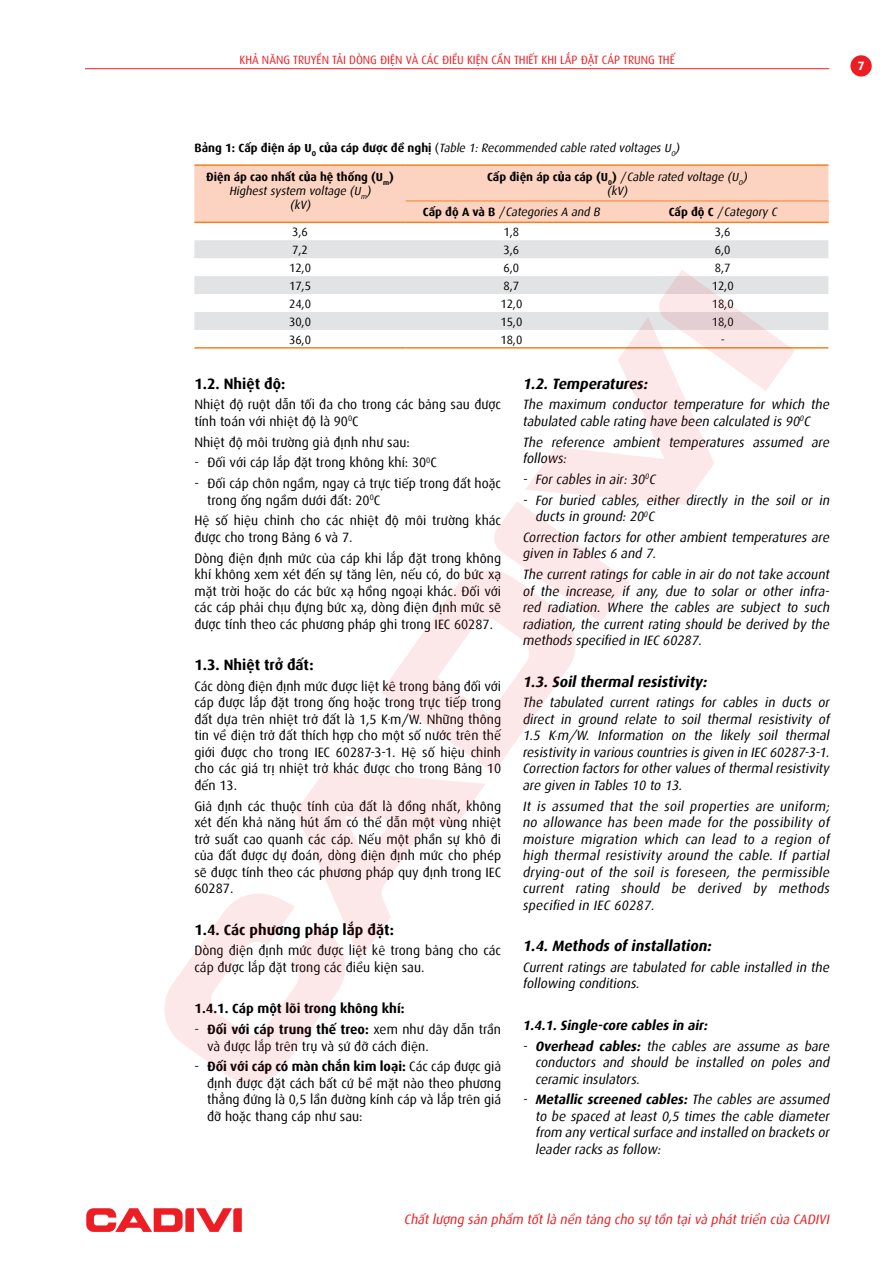
<style>
.page{position:relative;width:893px;height:1263px;background:#fff}
.page>*{position:absolute;margin:0;border:0;box-sizing:border-box;transform-origin:0 0}
.t1{font:italic 700 15px "Dax VN";color:#000}
.t2{font:700 15px "Dax VN";color:#000}
.t3{font:italic 13.5px/16.5px "Dax VN";color:#000}
.t4{font:13.5px/16.5px "Dax VN";color:#000}
.t5{font:italic 13.5px "Dax VN";color:#ed1d24}
.t6{font:700 13.5px "Dax VN";color:#000}
.t7{font:italic 700 13.5px "Dax VN";color:#000}
.t8{font:italic 12px "Dax VN";color:#000}
.t9{font:12px "Dax VN";color:#000}
.t10{font:12px "Dax VN";color:#ed1d24;scale:.95 1}
.t11{font:700 12px "Dax VN";color:#000}
.t12{font:700 12px "Dax VN";color:#fff}
.s1{font-weight:700;font-style:normal}
.s2{font-style:normal}
.s3{font-weight:700}
</style>
<div class="page">
<div style="left:850px;top:55px;width:22px;height:22px;background:#ed1d24;border-radius:50%"></div>
<hr style="left:85px;top:68px;width:744px;height:1px;background:#ed1d24">
<svg style="left:86px;top:1208px;width:156px;height:24px"></svg>
<div style="left:194px;top:166px;width:634px;height:56px;background:#fcd3c1"></div>
<div style="left:406px;top:201px;width:211px;height:21px;background:#fcd3c1"></div>
<div style="left:617px;top:201px;width:211px;height:21px;background:#fcd3c1"></div>
<hr style="left:194px;top:164px;width:212px;height:2px;background:#f58220">
<hr style="left:406px;top:164px;width:211px;height:2px;background:#f58220">
<hr style="left:617px;top:164px;width:211px;height:2px;background:#f58220">
<hr style="left:194px;top:222px;width:212px;height:1px;background:#f58220">
<hr style="left:406px;top:222px;width:211px;height:1px;background:#f58220">
<hr style="left:617px;top:222px;width:211px;height:1px;background:#f58220">
<hr style="left:406px;top:201px;width:211px;height:1px;background:#f58220">
<hr style="left:617px;top:201px;width:211px;height:1px;background:#f58220">
<svg style="left:164px;top:240px;width:664px;height:843px"></svg>
<p class="t10" style="left:239px;top:52px;width:460px">KHẢ NĂNG TRUYỀN TẢI DÒNG ĐIỆN VÀ CÁC ĐIỀU KIỆN CẦN THIẾT KHI LẮP ĐẶT CÁP TRUNG THẾ</p>
<p class="t12" style="left:858px;top:56px;width:8px">7</p>
<p class="t8" style="left:194px;top:140px;width:489px"><span class="s1">B ả n g 1 : C ấp đ i ệ n á p U</span> <sub>O</sub> <span class="s1">c ủ a c á p đ ược đ ề n g h ị</span> <span class="s2">(</span> Table 1:Recommended cable rated voltagesU<sub>O</sub>)</p>
<p class="t11" style="left:206px;top:167px;width:189px">Điện áp cao nhất của hệ thống (U<sub>m</sub>)</p>
<p class="t8" style="left:229px;top:183px;width:146px">Highestsystem voltage (U<sub>m</sub>)</p>
<p class="t8" style="left:290px;top:197px;width:25px">(kV)</p>
<p class="t8" style="left:487px;top:168px;width:264px"><span class="s1">C ấp đ i ệ n á p c ủ a c á p ( U</span> <sub>0</sub> <span class="s1">)</span> <span class="s2">/</span> Cable rated voltage (U<sub>O</sub>)</p>
<p class="t8" style="left:607px;top:183px;width:25px">(kV)</p>
<p class="t8" style="left:423px;top:204px;width:181px"><span class="s1">C ấp đ ộ A và B</span> <span class="s2">/</span> CategoriesA and B</p>
<p class="t8" style="left:669px;top:204px;width:112px"><span class="s1">C ấp đ ộ C</span> <span class="s2">/</span> Category C</p>
<p class="t9" style="left:292px;top:224px;width:17px">3,6</p>
<p class="t9" style="left:504px;top:224px;width:17px">1,8</p>
<p class="t9" style="left:715px;top:224px;width:17px">3,6</p>
<p class="t9" style="left:292px;top:242px;width:17px">7,2</p>
<p class="t9" style="left:504px;top:242px;width:17px">3,6</p>
<p class="t9" style="left:715px;top:242px;width:17px">6,0</p>
<p class="t9" style="left:289px;top:260px;width:24px">12,0</p>
<p class="t9" style="left:504px;top:260px;width:17px">6,0</p>
<p class="t9" style="left:715px;top:260px;width:17px">8,7</p>
<p class="t9" style="left:289px;top:278px;width:24px">17,5</p>
<p class="t9" style="left:504px;top:278px;width:17px">8,7</p>
<p class="t9" style="left:712px;top:278px;width:24px">12,0</p>
<p class="t9" style="left:289px;top:296px;width:24px">24,0</p>
<p class="t9" style="left:500px;top:296px;width:24px">12,0</p>
<p class="t9" style="left:712px;top:296px;width:24px">18,0</p>
<p class="t9" style="left:289px;top:314px;width:24px">30,0</p>
<p class="t9" style="left:500px;top:314px;width:24px">15,0</p>
<p class="t9" style="left:712px;top:314px;width:24px">18,0</p>
<p class="t9" style="left:289px;top:331px;width:24px">36,0</p>
<p class="t9" style="left:500px;top:331px;width:24px">18,0</p>
<p class="t9" style="left:721px;top:331px;width:6px">-</p>
<p class="t2" style="left:194px;top:372px;width:92px">1.2. Nhiệt độ:</p>
<p class="t4" style="left:194px;top:396px;width:308px">Nhiệt độ ruột dẫn tối đa cho trong các bảng sau được tính toán với nhiệt độ là 90<sup>0</sup>C</p>
<p class="t4" style="left:194px;top:433px;width:217px">Nhiệt độ môi trường giả định như sau:</p>
<p class="t4" style="left:194px;top:454px;width:244px">- Đối với cáp lắp đặt trong không khí: 30<sup>0</sup>C</p>
<p class="t4" style="left:207px;top:474px;width:295px;text-indent:-13px">- Đối cáp chôn ngầm, ngay cả trực tiếp trong đất hoặc trong ống ngầm dưới đất: 20<sup>0</sup>C</p>
<p class="t4" style="left:194px;top:512px;width:308px">Hệ số hiệu chỉnh cho các nhiệt độ môi trường khác được cho trong Bảng 6 và 7.</p>
<p class="t4" style="left:194px;top:549px;width:308px;text-align:justify">Dòng điện định mức của cáp khi lắp đặt trong không khí không xem xét đến sự tăng lên, nếu có, do bức xạ mặt trời hoặc do các bức xạ hồng ngoại khác. Đối với các cáp phải chịu đựng bức xạ, dòng điện định mức sẽ được tính theo các phương pháp ghi trong IEC 60287.</p>
<p class="t2" style="left:194px;top:653px;width:121px">1.3. Nhiệt trở đất:</p>
<p class="t4" style="left:194px;top:677px;width:308px;text-align:justify">Các dòng điện định mức được liệt kê trong bảng đối với cáp được lắp đặt trong ống hoặc trong trực tiếp trong đất dựa trên nhiệt trở đất là 1,5 K<sup>.</sup>m/W. Những thông tin về điện trở đất thích hợp cho một số nước trên thế giới được cho trong IEC 60287-3-1. Hệ số hiệu chỉnh cho các giá trị nhiệt trở khác được cho trong Bảng 10 đến 13.</p>
<p class="t4" style="left:194px;top:797px;width:308px;text-align:justify">Giả định các thuộc tính của đất là đồng nhất, không xét đến khả năng hút ẩm có thể dẫn một vùng nhiệt trở suất cao quanh các cáp. Nếu một phần sự khô đi của đất được dự đoán, dòng điện định mức cho phép sẽ được tính theo các phương pháp quy định trong IEC 60287.</p>
<p class="t2" style="left:194px;top:918px;width:201px">1.4. Các phương pháp lắp đặt:</p>
<p class="t4" style="left:194px;top:942px;width:308px">Dòng điện định mức được liệt kê trong bảng cho các cáp được lắp đặt trong các điều kiện sau.</p>
<p class="t6" style="left:194px;top:998px;width:212px">1.4.1. Cáp một lõi trong không khí:</p>
<p class="t4" style="left:207px;top:1021px;width:295px;text-indent:-13px">- <span class="s3">Đối với cáp trung thế treo:</span> xem như dây dẫn trần và được lắp trên trụ và sứ đỡ cách điện.</p>
<p class="t4" style="left:207px;top:1058px;width:295px;text-align:justify;text-indent:-13px">- <span class="s3">Đối với cáp có màn chắn kim loại:</span> Các cáp được giả định được đặt cách bất cứ bề mặt nào theo phương thẳng đứng là 0,5 lần đường kính cáp và lắp trên giá đỡ hoặc thang cáp như sau:</p>
<p class="t1" style="left:522px;top:372px;width:130px">1.2.Temperatures:</p>
<p class="t3" style="left:522px;top:396px;width:311px">The maximum conductor temperature for which the tabulated cable rating have been calculated is90<sup>0</sup>C</p>
<p class="t3" style="left:522px;top:433px;width:311px">The reference ambient temperatures assumed are follows:</p>
<p class="t3" style="left:522px;top:470px;width:137px">- Forcablesin air:30<sup>0</sup>C</p>
<p class="t3" style="left:535px;top:491px;width:298px;text-indent:-13px">- For buried cables, either directly in the soil or in ductsin ground:20<sup>0</sup>C</p>
<p class="t3" style="left:522px;top:528px;width:311px">Correction factors for other ambient temperatures are given in Tables6 and 7.</p>
<p class="t3" style="left:522px;top:565px;width:311px;text-align:justify">The current ratings for cable in air do not take account of the increase, if any, due to solar or other infra&shy;red radiation. Where the cables are subject to such radiation, the current rating should be derived by the methodsspecified in IEC 60287.</p>
<p class="t1" style="left:522px;top:670px;width:189px">1.3.Soilthermalresistivity:</p>
<p class="t3" style="left:522px;top:694px;width:311px;text-align:justify">The tabulated current ratings for cables in ducts or direct in ground relate to soil thermal resistivity of 1.5 K<sup>.</sup> m/W. Information on the likely soil thermal resistivity in variouscountriesisgiven in IEC 60287-3-1.<br>Correction factorsforothervaluesofthermalresistivity are given in Tables10 to 13.</p>
<p class="t3" style="left:522px;top:797px;width:311px;text-align:justify">It is assumed that the soil properties are uniform; no allowance has been made for the possibility of moisture migration which can lead to a region of high thermal resistivity around the cable. If partial drying-out of the soil is foreseen, the permissible current rating should be derived by methods specified in IEC 60287.</p>
<p class="t1" style="left:522px;top:934px;width:194px">1.4.Methodsofinstallation:</p>
<p class="t3" style="left:522px;top:958px;width:311px">Current ratings are tabulated for cable installed in the following conditions.</p>
<p class="t7" style="left:522px;top:1015px;width:190px">1.4.1.Single-core cablesin air:</p>
<p class="t3" style="left:535px;top:1037px;width:298px;text-align:justify;text-indent:-13px">- <span class="s3">Overhead cables:</span> the cables are assume as bare conductors and should be installed on poles and ceramic insulators.</p>
<p class="t3" style="left:535px;top:1091px;width:298px;text-align:justify;text-indent:-13px">- <span class="s3">Metallic screened cables:</span> The cables are assumed to be spaced at least 0,5 times the cable diameter from any verticalsurface and installed on bracketsor leaderracksasfollow:</p>
<p class="t5" style="left:404px;top:1210px;width:430px">Chấtlượng sản phẩm tốtlà nền tảng cho sự tồn tạivà pháttriển của CADIVI</p>
</div>
